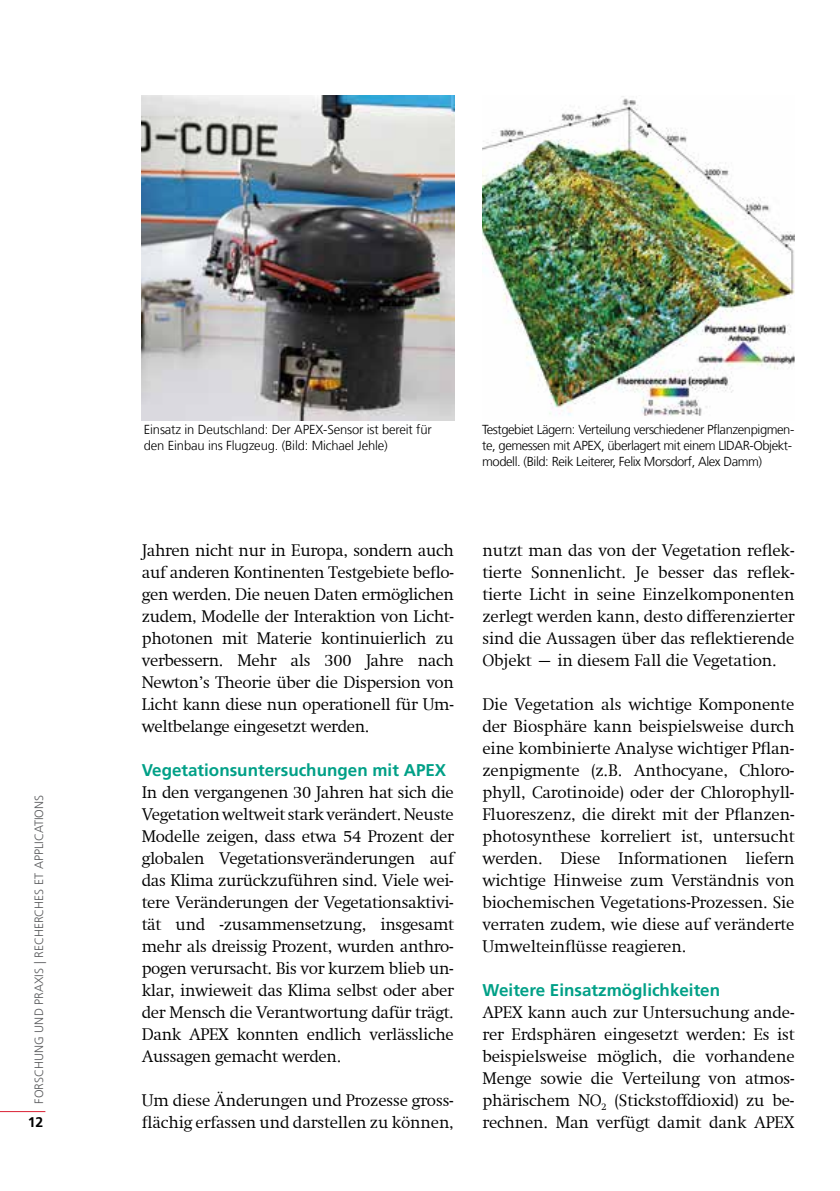
<style>
.page{position:relative;width:840px;height:1191px;background:#fff}
.page>*{position:absolute;margin:0;border:0;box-sizing:border-box;transform-origin:0 0}
.t1{font:300 17px/22px "Swift Com";letter-spacing:-.01em;color:#000;text-align:justify}
.t2{font:700 17px "Frutiger LT Com";color:#00a087}
.t3{font:700 14px "Frutiger LT Com";color:#000}
.t4{font:300 13px/16px "Frutiger LT Com";letter-spacing:-.035em;color:#000}
.t5{font:300 13px/16px "Frutiger LT Com";letter-spacing:-.01em;color:#000}
.t6{font:300 12px "Frutiger LT Com";color:#58595b}
</style>
<div class="page">
<hr style="left:0;top:1111px;width:45px;height:1px;background:#da2032">
<img style="left:482px;top:96px;width:312px;height:320px">
<img style="left:142px;top:96px;width:312px;height:324px">
<p class="t6" style="left:32px;top:1103px;width:310px;rotate:-90deg">forschung und praxis | recherches et applications</p>
<p class="t3" style="left:28px;top:1113px;width:17px">12</p>
<p class="t5" style="left:144px;top:421px;width:289px">Einsatz in Deutschland: Der APEX-Sensor ist bereit für den Einbau ins Flugzeug. (Bild: Michael Jehle)</p>
<p class="t4" style="left:482px;top:421px;width:312px">Testgebiet Lägern: Verteilung verschiedener Pflanzenpigmen&shy;te, gemessen mit APEX, überlagert mit einem LIDAR-Objekt&shy;modell. (Bild: Reik Leiterer, Felix Morsdorf, Alex Damm)</p>
<p class="t1" style="left:142px;top:539px;width:313px">Jahren nicht nur in Europa, sondern auch auf anderen Kontinenten Testgebiete beflo&shy;gen werden. Die neuen Daten ermöglichen zudem, Modelle der Interaktion von Licht&shy;photonen mit Materie kontinuierlich zu verbessern. Mehr als 300 Jahre nach Newton’s Theorie über die Dispersion von Licht kann diese nun operationell für Um&shy;weltbelange eingesetzt werden.</p>
<p class="t2" style="left:142px;top:760px;width:306px">Vegetationsuntersuchungen mit APEX</p>
<p class="t1" style="left:142px;top:781px;width:313px">In den vergangenen 30 Jahren hat sich die Vegetation weltweit stark verändert. Neuste Modelle zeigen, dass etwa 54 Prozent der globalen Vegetationsveränderungen auf das Klima zurückzuführen sind. Viele wei&shy;tere Veränderungen der Vegetationsaktivi&shy;tät und -zusammensetzung, insgesamt mehr als dreissig Prozent, wurden anthro&shy;pogen verursacht. Bis vor kurzem blieb un&shy;klar, inwieweit das Klima selbst oder aber der Mensch die Verantwortung dafür trägt.<br>Dank APEX konnten endlich verlässliche Aussagen gemacht werden.</p>
<p class="t1" style="left:142px;top:1089px;width:313px">Um diese Änderungen und Prozesse gross&shy;flächig erfassen und darstellen zu können,</p>
<p class="t1" style="left:482px;top:539px;width:313px">nutzt man das von der Vegetation reflek&shy;tierte Sonnenlicht. Je besser das reflek&shy;tierte Licht in seine Einzelkomponenten zerlegt werden kann, desto differenzierter sind die Aussagen über das reflektierende Objekt – in diesem Fall die Vegetation.</p>
<p class="t1" style="left:482px;top:693px;width:313px">Die Vegetation als wichtige Komponente der Biosphäre kann beispielsweise durch eine kombinierte Analyse wichtiger Pflan&shy;zenpigmente (z.B. Anthocyane, Chloro&shy;phyll, Carotinoide) oder der Chlorophyll-Fluoreszenz, die direkt mit der Pflanzen&shy;photosynthese korreliert ist, untersucht werden. Diese Informationen liefern wichtige Hinweise zum Verständnis von biochemischen Vegetations-Prozessen. Sie verraten zudem, wie diese auf veränderte Umwelteinflüsse reagieren.</p>
<p class="t2" style="left:482px;top:980px;width:239px">Weitere Einsatzmöglichkeiten</p>
<p class="t1" style="left:482px;top:1001px;width:313px">APEX kann auch zur Untersuchung ande&shy;rer Erdsphären eingesetzt werden: Es ist beispielsweise möglich, die vorhandene Menge sowie die Verteilung von atmos&shy;phärischem NO<sub>2</sub> (Stickstoffdioxid) zu be&shy;rechnen. Man verfügt damit dank APEX</p>
</div>
